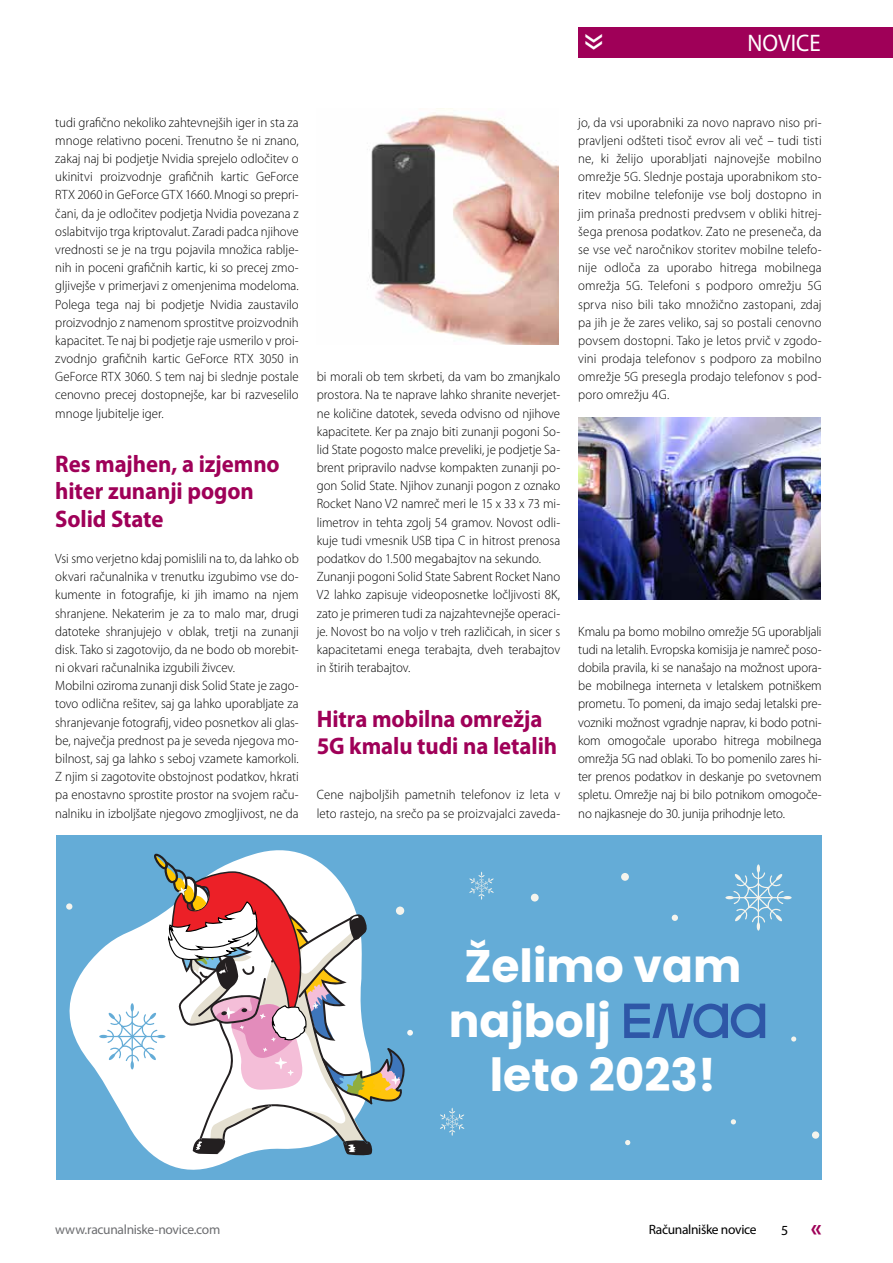
<style>
.page{position:relative;width:893px;height:1263px;background:#fff}
.page>*{position:absolute;margin:0;border:0;box-sizing:border-box;transform-origin:0 0}
.t1{font:700 45.6px/54.8px "Poppins";color:#fff;text-align:center}
.t2{font:45px "Myriad Pro";color:#fff;scale:.95 1}
.t3{font:700 24.75px "Myriad Pro";color:#9f0058;scale:.95 1}
.t4{font:700 24px/27.3px "Myriad Pro";letter-spacing:-.005em;color:#9f0058;scale:.95 1}
.t5{font:24px "Myriad Pro";color:#fff;scale:.95 1}
.t6{font:13.95px "Myriad Pro";color:#000}
.t7{font:300 13.5px/18.1px "Myriad Pro";color:#000;text-align:justify;scale:.95 1}
.t8{font:13.5px "Myriad Pro";letter-spacing:-.025em;color:#6d6e71}
.t9{font:13.5px "Myriad Pro";letter-spacing:-.025em;color:#000}
.s1{color:rgb(255 255 255/0)}
</style>
<div class="page">
<div style="left:578px;top:27px;width:315px;height:31px;background:#9f0058"></div>
<img style="left:369px;top:108px;width:190px;height:237px">
<div style="left:56px;top:836px;width:766px;height:344px;background:#64acd7"></div>
<svg style="left:66px;top:850px;width:300px;height:320px"></svg>
<div style="left:621px;top:873px;width:8px;height:8px;background:#f4f4ed;border-radius:50%"></div>
<div style="left:531px;top:894px;width:8px;height:7px;background:#f4f4ed;border-radius:50%"></div>
<svg style="left:672px;top:915px;width:6px;height:6px"></svg>
<svg style="left:791px;top:1036px;width:5px;height:5px"></svg>
<svg style="left:731px;top:1119px;width:5px;height:5px"></svg>
<svg style="left:625px;top:1140px;width:5px;height:5px"></svg>
<div style="left:812px;top:1131px;width:7px;height:8px;background:#f4f4ed;border-radius:50%"></div>
<div style="left:66px;top:903px;width:6px;height:7px;background:#f4f4ed;border-radius:50%"></div>
<svg style="left:725px;top:864px;width:67px;height:67px"></svg>
<svg style="left:99px;top:854px;width:314px;height:301px"></svg>
<svg style="left:469px;top:872px;width:25px;height:28px"></svg>
<svg style="left:440px;top:1108px;width:24px;height:28px"></svg>
<svg style="left:624px;top:1003px;width:141px;height:35px"></svg>
<img style="left:578px;top:418px;width:243px;height:181px">
<h2 class="t2" style="left:625px;top:33px;width:20px;rotate:90deg">»</h2>
<h3 class="t5" style="left:747px;top:29px;width:79px">NOVICE</h3>
<p class="t7" style="left:55px;top:113px;width:258px">tudi grafično nekoliko zahtevnejših iger in sta za mnoge relativno poceni. Trenutno še ni znano, zakaj naj bi podjetje Nvidia sprejelo odločitev o ukinitvi proizvodnje grafičnih kartic GeForce RTX 2060 in GeForce GTX 1660. Mnogi so prepri&shy;čani, da je odločitev podjetja Nvidia povezana z oslabitvijo trga kriptovalut. Zaradi padca njihove vrednosti se je na trgu pojavila množica rablje&shy;nih in poceni grafičnih kartic, ki so precej zmo&shy;gljivejše v primerjavi z omenjenima modeloma.<br>Polega tega naj bi podjetje Nvidia zaustavilo proizvodnjo z namenom sprostitve proizvodnih kapacitet. Te naj bi podjetje raje usmerilo v proi&shy;zvodnjo grafičnih kartic GeForce RTX 3050 in GeForce RTX 3060. S tem naj bi slednje postale cenovno precej dostopnejše, kar bi razveselilo mnoge ljubitelje iger.</p>
<h3 class="t4" style="left:55px;top:450px;width:238px">Res majhen, a izjemno hiter zunanji pogon<br>Solid State</h3>
<p class="t7" style="left:55px;top:549px;width:258px;text-align:left">Vsi smo verjetno kdaj pomislili na to, da lahko ob okvari računalnika v trenutku izgubimo vse do&shy;kumente in fotografije, ki jih imamo na njem shranjene. Nekaterim je za to malo mar, drugi datoteke shranjujejo v oblak, tretji na zunanji disk. Tako si zagotovijo, da ne bodo ob morebit&shy;ni okvari računalnika izgubili živcev.<br>Mobilni oziroma zunanji disk Solid State je zago&shy;tovo odlična rešitev, saj ga lahko uporabljate za shranjevanje fotografij, video posnetkov ali glas&shy;be, največja prednost pa je seveda njegova mo&shy;bilnost, saj ga lahko s seboj vzamete kamorkoli.<br>Z njim si zagotovite obstojnost podatkov, hkrati pa enostavno sprostite prostor na svojem raču&shy;nalniku in izboljšate njegovo zmogljivost, ne da</p>
<p class="t7" style="left:317px;top:367px;width:258px;text-align:left">bi morali ob tem skrbeti, da vam bo zmanjkalo prostora. Na te naprave lahko shranite neverjet&shy;ne količine datotek, seveda odvisno od njihove kapacitete. Ker pa znajo biti zunanji pogoni So&shy;lid State pogosto malce preveliki, je podjetje Sa&shy;brent pripravilo nadvse kompakten zunanji po&shy;gon Solid State. Njihov zunanji pogon z oznako Rocket Nano V2 namreč meri le 15 x 33 x 73 mi&shy;limetrov in tehta zgolj 54 gramov. Novost odli&shy;kuje tudi vmesnik USB tipa C in hitrost prenosa podatkov do 1.500 megabajtov na sekundo.<br>Zunanji pogoni Solid State Sabrent Rocket Nano V2 lahko zapisuje videoposnetke ločljivosti 8K, zato je primeren tudi za najzahtevnejše operaci&shy;je. Novost bo na voljo v treh različicah, in sicer s kapacitetami enega terabajta, dveh terabajtov in štirih terabajtov.</p>
<h3 class="t4" style="left:317px;top:704px;width:255px">Hitra mobilna omrežja<br>5G kmalu tudi na letalih</h3>
<p class="t7" style="left:317px;top:786px;width:258px">Cene najboljših pametnih telefonov iz leta v leto rastejo, na srečo pa se proizvajalci zaveda-</p>
<p class="t7" style="left:578px;top:113px;width:258px">jo, da vsi uporabniki za novo napravo niso pri&shy;pravljeni odšteti tisoč evrov ali več – tudi tisti ne, ki želijo uporabljati najnovejše mobilno omrežje 5G. Slednje postaja uporabnikom sto&shy;ritev mobilne telefonije vse bolj dostopno in jim prinaša prednosti predvsem v obliki hitrej&shy;šega prenosa podatkov. Zato ne preseneča, da se vse več naročnikov storitev mobilne telefo&shy;nije odloča za uporabo hitrega mobilnega omrežja 5G. Telefoni s podporo omrežju 5G sprva niso bili tako množično zastopani, zdaj pa jih je že zares veliko, saj so postali cenovno povsem dostopni. Tako je letos prvič v zgodo&shy;vini prodaja telefonov s podporo za mobilno omrežje 5G presegla prodajo telefonov s pod&shy;poro omrežju 4G.</p>
<p class="t7" style="left:578px;top:622px;width:258px">Kmalu pa bomo mobilno omrežje 5G uporabljali tudi na letalih. Evropska komisija je namreč poso&shy;dobila pravila, ki se nanašajo na možnost upora&shy;be mobilnega interneta v letalskem potniškem prometu. To pomeni, da imajo sedaj letalski pre&shy;vozniki možnost vgradnje naprav, ki bodo potni&shy;kom omogočale uporabo hitrega mobilnega omrežja 5G nad oblaki. To bo pomenilo zares hi&shy;ter prenos podatkov in deskanje po svetovnem spletu. Omrežje naj bi bilo potnikom omogoče&shy;no najkasneje do 30. junija prihodnje leto.</p>
<h1 class="t1" style="left:449px;top:939px;width:310px">Želimo vam najbolj <span class="s1">Enaa </span>leto 2023!</h1>
<p class="t8" style="left:55px;top:1221px;width:166px">www.racunalniske-novice.com</p>
<p class="t9" style="left:649px;top:1221px;width:109px">Računalniške novice</p>
<p class="t6" style="left:781px;top:1221px;width:9px">5</p>
<h3 class="t3" style="left:811px;top:1211px;width:13px">«</h3>
</div>
